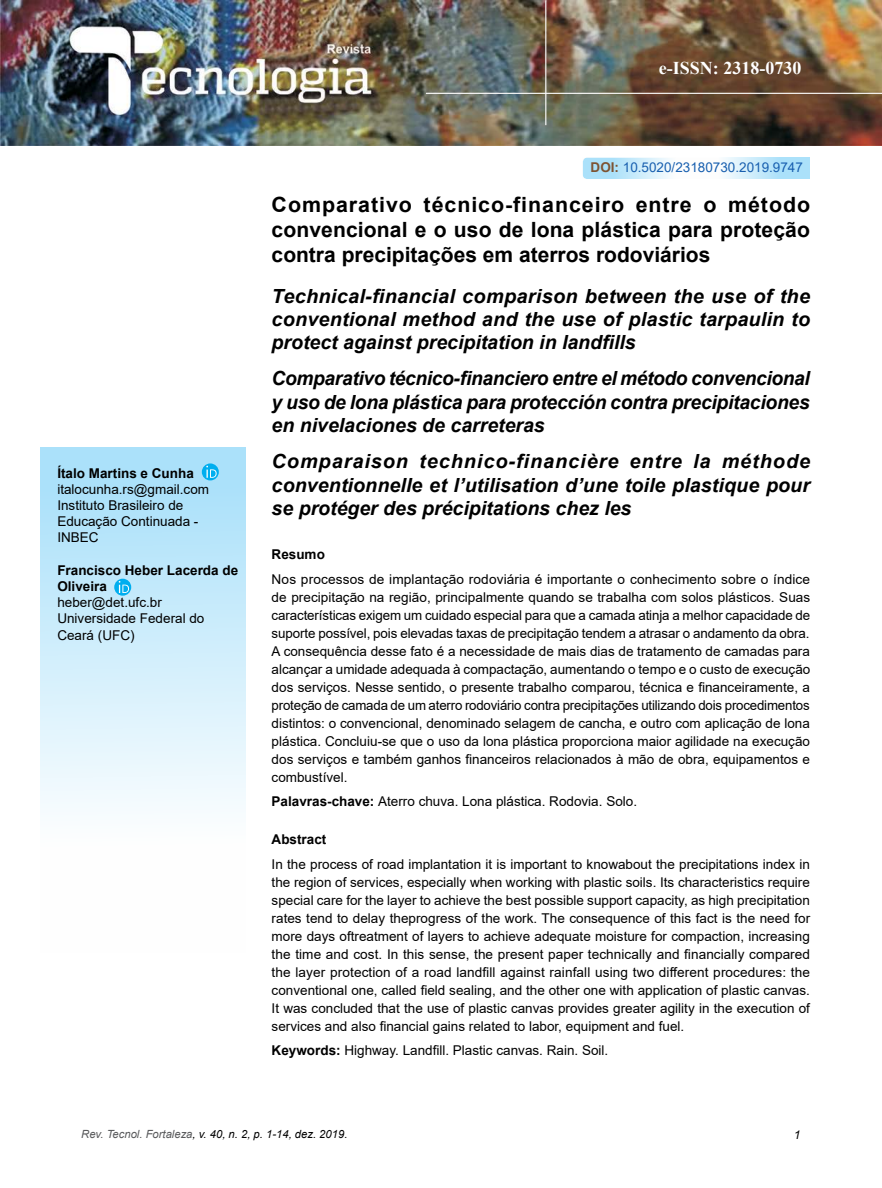
<style>
.page{position:relative;width:882px;height:1188px;background:#fff}
.page>*{position:absolute;margin:0;border:0;box-sizing:border-box;transform-origin:0 0}
.Titulo{font:700 21px/25.2px "Arial";color:#000;text-align:justify}
.Título_inlges{font:italic 700 19.5px/23.4px "Arial";color:#000;text-align:justify}
.t1{font:700 18px "Times New Roman";color:#fff}
.Resumo_TEXTO{font:13.5px/18px "Arial";color:#000;text-align:justify}
.Credito_autor{font:13.5px/16.2px "Arial";color:#000}
.Credito_autor-2{font:700 13.5px/16.2px "Arial";color:#000}
.Doi{font:13.5px "Arial";color:#185faf}
.Resumo_TÍTULO{font:700 13.5px "Arial";color:#000}
.t2{font:italic 12px "Arial";color:#000}
.t3{font:italic 11.25px "Arial";color:#000}
.s1{font-weight:700;color:#7d5332}
.s2{font-weight:700}
.s3{color:#58595b}
</style>
<div class="page">
<div style="left:40px;top:447px;width:206px;height:505px;background:linear-gradient(to bottom,#a7dffa,#fff)"></div>
<img style="left:0;top:0;width:882px;height:146px">
<hr style="left:545px;top:0;width:1px;height:125px;background:#fff">
<hr style="left:426px;top:93px;width:456px;height:1px;background:#fff">
<svg style="left:583px;top:158px;width:227px;height:21px"></svg>
<svg style="left:114px;top:579px;width:17px;height:17px"></svg>
<svg style="left:119px;top:581px;width:10px;height:12px"></svg>
<svg style="left:202px;top:463px;width:17px;height:17px"></svg>
<svg style="left:206px;top:466px;width:11px;height:12px"></svg>
<p class="t1" style="left:659px;top:55px;width:144px">e-ISSN: 2318-0730</p>
<p class="Credito_autor-2" style="left:57px;top:465px;width:138px">Ítalo Martins e Cunha</p>
<p class="Credito_autor" style="left:57px;top:481px;width:153px">italocunha.rs@gmail.com</p>
<p class="Credito_autor" style="left:57px;top:497px;width:143px">Instituto Brasileiro de<br>Educação Continuada -<br>INBEC</p>
<p class="Credito_autor-2" style="left:57px;top:562px;width:182px">Francisco Heber Lacerda de<br>Oliveira</p>
<p class="Credito_autor" style="left:57px;top:594px;width:106px">heber@det.ufc.br</p>
<p class="Credito_autor" style="left:57px;top:611px;width:149px">Universidade Federal do<br>Ceará (UFC)</p>
<p class="Doi" style="left:591px;top:158px;width:214px"><span class="s1">DOI:</span> 10.5020/23180730.2019.9747</p>
<p class="Titulo" style="left:272px;top:192px;width:540px">Comparativo técnico-financeiro entre o método convencional e o uso de lona plástica para proteção contra precipitações em aterros rodoviários</p>
<p class="Título_inlges" style="left:272px;top:285px;width:540px">Technical-financial comparison between the use of the conventional method and the use of plastic tarpaulin to protect against precipitation in landfills</p>
<p class="Título_inlges" style="left:272px;top:368px;width:540px">Comparativo técnico-financiero entre el método convencional y uso de lona plástica para protección contra precipitaciones en nivelaciones de carreteras</p>
<p class="Título_inlges" style="left:272px;top:450px;width:540px">Comparaison technico-financière entre la méthode conventionnelle et l’utilisation d’une toile plastique pour se protéger des précipitations chez les</p>
<p class="Resumo_TÍTULO" style="left:272px;top:545px;width:55px">Resumo</p>
<p class="Resumo_TEXTO" style="left:272px;top:570px;width:540px">Nos processos de implantação rodoviária é importante o conhecimento sobre o índice de precipitação na região, principalmente quando se trabalha com solos plásticos. Suas características exigem um cuidado especial para que a camada atinja a melhor capacidade de suporte possível, pois elevadas taxas de precipitação tendem a atrasar o andamento da obra.<br>A consequência desse fato é a necessidade de mais dias de tratamento de camadas para alcançar a umidade adequada à compactação, aumentando o tempo e o custo de execução dos serviços. Nesse sentido, o presente trabalho comparou, técnica e financeiramente, a proteção de camada de um aterro rodoviário contra precipitações utilizando dois procedimentos distintos: o convencional, denominado selagem de cancha, e outro com aplicação de lona plástica. Concluiu-se que o uso da lona plástica proporciona maior agilidade na execução dos serviços e também ganhos financeiros relacionados à mão de obra, equipamentos e combustível.</p>
<p class="Resumo_TEXTO" style="left:272px;top:792px;width:367px"><span class="s2">Palavras-chave:</span> Aterro chuva. Lona plástica. Rodovia. Solo.</p>
<p class="Resumo_TÍTULO" style="left:272px;top:830px;width:56px">Abstract</p>
<p class="Resumo_TEXTO" style="left:272px;top:855px;width:540px">In the process of road implantation it is important to knowabout the precipitations index in the region of services, especially when working with plastic soils. Its characteristics require special care for the layer to achieve the best possible support capacity, as high precipitation rates tend to delay theprogress of the work. The consequence of this fact is the need for more days oftreatment of layers to achieve adequate moisture for compaction, increasing the time and cost. In this sense, the present paper technically and financially compared the layer protection of a road landfill against rainfall using two different procedures: the conventional one, called field sealing, and the other one with application of plastic canvas.<br>It was concluded that the use of plastic canvas provides greater agility in the execution of services and also financial gains related to labor, equipment and fuel.</p>
<p class="Resumo_TEXTO" style="left:272px;top:1041px;width:338px"><span class="s2">Keywords:</span> Highway. Landfill. Plastic canvas. Rain. Soil.</p>
<p class="t3" style="left:81px;top:1127px;width:268px"><span class="s3">Rev. Tecnol. Fortaleza</span>, v. 40, n. 2, p. 1-14, dez. 2019.</p>
<p class="t2" style="left:794px;top:1127px;width:8px">1</p>
</div>
